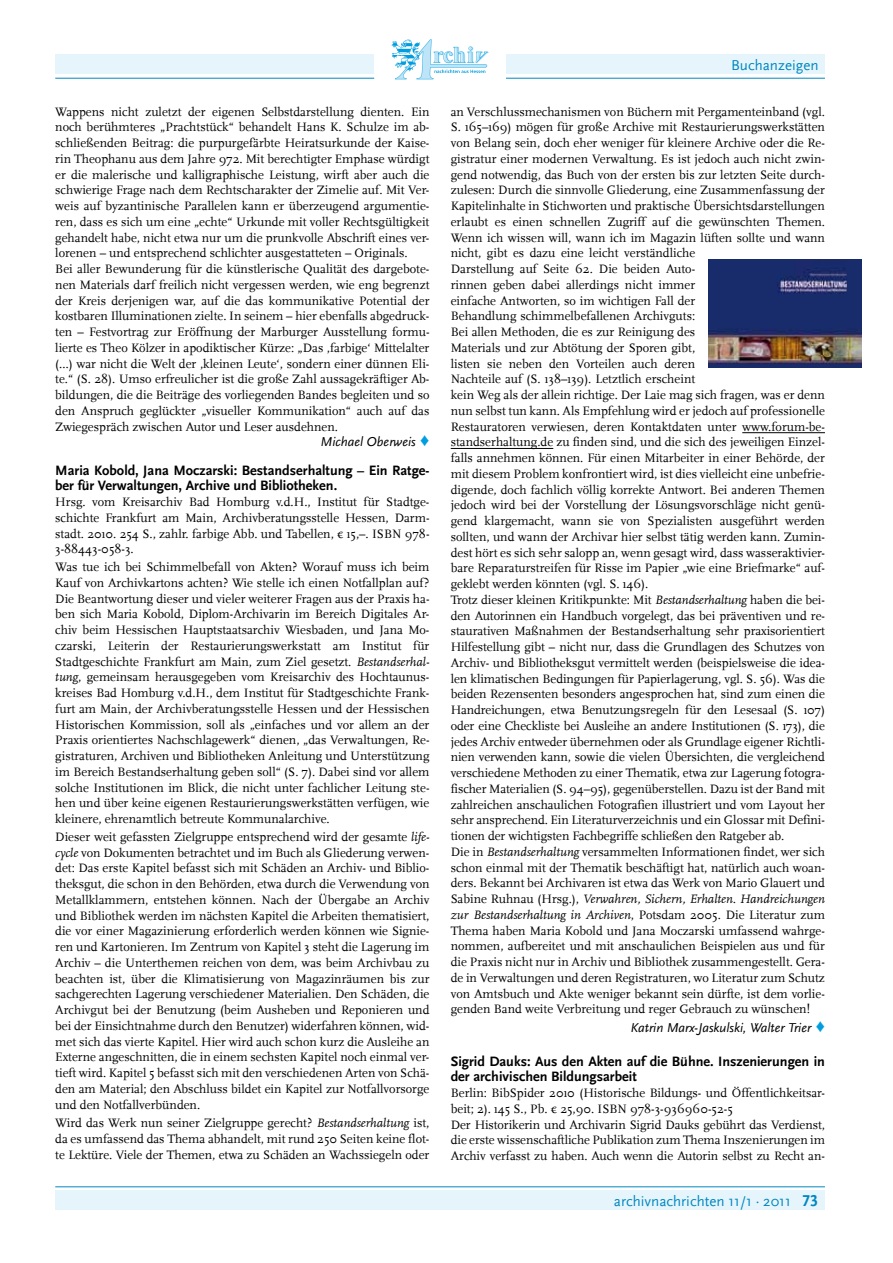
<style>
.page{position:relative;width:893px;height:1263px;background:#fff}
.page>*{position:absolute;margin:0;border:0;box-sizing:border-box;transform-origin:0 0}
.t1{font:15px "Scala Sans";color:#0087c1}
.t2{font:700 14.25px/15px "Scala Sans LF";color:#000}
.t3{font:italic 13.5px "Scala Sans";color:#000}
.t4{font:12.75px/15.8px "Scala";color:#000;text-align:justify}
.s1{font-family:"Arial";font-weight:700;font-style:normal;font-size:18px;color:#009ee0}
.s2{font-style:italic}
.s3{font-family:"Scala Sans LF";font-weight:700;font-size:16.5px}
</style>
<div class="page">
<div style="left:55px;top:54px;width:319px;height:20px;background:#e6f5fc"></div>
<hr style="left:55px;top:78px;width:319px;height:1px;background:#0087c1">
<div style="left:506px;top:54px;width:319px;height:20px;background:#e6f5fc"></div>
<hr style="left:506px;top:78px;width:319px;height:1px;background:#0087c1">
<hr style="left:55px;top:1186px;width:770px;height:1px;background:#0087c1">
<div style="left:55px;top:1191px;width:770px;height:19px;background:#e6f5fc"></div>
<svg style="left:391px;top:39px;width:98px;height:40px"></svg>
<img style="left:708px;top:260px;width:153px;height:108px">
<hr style="left:742px;top:432px;width:83px;height:1px;background:#000">
<hr style="left:451px;top:448px;width:102px;height:1px;background:#000">
<p class="t4" style="left:55px;top:104px;width:376px;text-align:left">Wappens nicht zuletzt der eigenen Selbstdarstellung dienten. Ein noch berühmteres „Prachtstück“ behandelt Hans K. Schulze im ab&shy;schließenden Beitrag: die purpurgefärbte Heiratsurkunde der Kaise&shy;rin Theophanu aus dem Jahre 972. Mit berechtigter Emphase würdigt er die malerische und kalligraphische Leistung, wirft aber auch die schwierige Frage nach dem Rechtscharakter der Zimelie auf. Mit Ver&shy;weis auf byzantinische Parallelen kann er überzeugend argumentie&shy;ren, dass es sich um eine „echte“ Urkunde mit voller Rechtsgültigkeit gehandelt habe, nicht etwa nur um die prunkvolle Abschrift eines ver&shy;lorenen – und entsprechend schlichter ausgestatteten – Originals.<br>Bei aller Bewunderung für die künstlerische Qualität des dargebote&shy;nen Materials darf freilich nicht vergessen werden, wie eng begrenzt der Kreis derjenigen war, auf die das kommunikative Potential der kostbaren Illuminationen zielte. In seinem – hier ebenfalls abgedruck&shy;ten – Festvortrag zur Eröffnung der Marburger Ausstellung formu&shy;lierte es Theo Kölzer in apodiktischer Kürze: „Das ‚farbige‘ Mittelalter (…) war nicht die Welt der ‚kleinen Leute‘, sondern einer dünnen Eli&shy;te.“ (S. 28). Umso erfreulicher ist die große Zahl aussagekräftiger Ab&shy;bildungen, die die Beiträge des vorliegenden Bandes begleiten und so den Anspruch geglückter „visueller Kommunikation“ auch auf das Zwiegespräch zwischen Autor und Leser ausdehnen.</p>
<p class="t3" style="left:320px;top:434px;width:110px">Michael Oberweis <span class="s1">♦</span></p>
<p class="t2" style="left:55px;top:463px;width:376px">Maria Kobold, Jana Moczarski: Bestandserhaltung – Ein Ratge&shy;ber für Verwaltungen, Archive und Bibliotheken.</p>
<p class="t4" style="left:55px;top:494px;width:376px">Hrsg. vom Kreisarchiv Bad Homburg v.d.H., Institut für Stadtge&shy;schichte Frankfurt am Main, Archivberatungsstelle Hessen, Darm&shy;stadt. 2010. 254 S., zahlr. farbige Abb. und Tabellen, € 15,–. ISBN 978- 3-88443-058-3.</p>
<p class="t4" style="left:55px;top:559px;width:376px">Was tue ich bei Schimmelbefall von Akten? Worauf muss ich beim Kauf von Archivkartons achten? Wie stelle ich einen Notfallplan auf?<br>Die Beantwortung dieser und vieler weiterer Fragen aus der Praxis ha&shy;ben sich Maria Kobold, Diplom-Archivarin im Bereich Digitales Ar&shy;chiv beim Hessischen Hauptstaatsarchiv Wiesbaden, und Jana Mo&shy;czarski, Leiterin der Restaurierungswerkstatt am Institut für Stadtgeschichte Frankfurt am Main, zum Ziel gesetzt. <span class="s2">Bestandserhal&shy;tung</span>, gemeinsam herausgegeben vom Kreisarchiv des Hochtaunus&shy;kreises Bad Homburg v.d.H., dem Institut für Stadtgeschichte Frank&shy;furt am Main, der Archivberatungsstelle Hessen und der Hessischen Historischen Kommission, soll als „einfaches und vor allem an der Praxis orientiertes Nachschlagewerk“ dienen, „das Verwaltungen, Re&shy;gistraturen, Archiven und Bibliotheken Anleitung und Unterstützung im Bereich Bestandserhaltung geben soll“ (S. 7). Dabei sind vor allem solche Institutionen im Blick, die nicht unter fachlicher Leitung ste&shy;hen und über keine eigenen Restaurierungswerkstätten verfügen, wie kleinere, ehrenamtlich betreute Kommunalarchive.</p>
<p class="t4" style="left:55px;top:829px;width:376px">Dieser weit gefassten Zielgruppe entsprechend wird der gesamte <span class="s2">life&shy;cycle</span> von Dokumenten betrachtet und im Buch als Gliederung verwen&shy;det: Das erste Kapitel befasst sich mit Schäden an Archiv- und Biblio&shy;theksgut, die schon in den Behörden, etwa durch die Verwendung von Metallklammern, entstehen können. Nach der Übergabe an Archiv und Bibliothek werden im nächsten Kapitel die Arbeiten thematisiert, die vor einer Magazinierung erforderlich werden können wie Signie&shy;ren und Kartonieren. Im Zentrum von Kapitel 3 steht die Lagerung im Archiv – die Unterthemen reichen von dem, was beim Archivbau zu beachten ist, über die Klimatisierung von Magazinräumen bis zur sachgerechten Lagerung verschiedener Materialien. Den Schäden, die Archivgut bei der Benutzung (beim Ausheben und Reponieren und bei der Einsichtnahme durch den Benutzer) widerfahren können, wid&shy;met sich das vierte Kapitel. Hier wird auch schon kurz die Ausleihe an Externe angeschnitten, die in einem sechsten Kapitel noch einmal ver&shy;tieft wird. Kapitel 5 befasst sich mit den verschiedenen Arten von Schä&shy;den am Material; den Abschluss bildet ein Kapitel zur Notfallvorsorge und den Notfallverbünden.</p>
<p class="t4" style="left:55px;top:1115px;width:376px">Wird das Werk nun seiner Zielgruppe gerecht? <span class="s2">Bestandserhaltung</span> ist, da es umfassend das Thema abhandelt, mit rund 250 Seiten keine flot&shy;te Lektüre. Viele der Themen, etwa zu Schäden an Wachssiegeln oder</p>
<p class="t1" style="left:731px;top:57px;width:89px">Buchanzeigen</p>
<p class="t4" style="left:451px;top:104px;width:376px;text-align:left">an Verschlussmechanismen von Büchern mit Pergamenteinband (vgl.<br>S. 165–169) mögen für große Archive mit Restaurierungswerkstätten von Belang sein, doch eher weniger für kleinere Archive oder die Re&shy;gistratur einer modernen Verwaltung. Es ist jedoch auch nicht zwin&shy;gend notwendig, das Buch von der ersten bis zur letzten Seite durch&shy;zulesen: Durch die sinnvolle Gliederung, eine Zusammenfassung der Kapitelinhalte in Stichworten und praktische Übersichtsdarstellungen erlaubt es einen schnellen Zugriff auf die gewünschten Themen.<br>Wenn ich wissen will, wann ich im Magazin lüften sollte und wann nicht, gibt es dazu eine leicht verständliche<br>Darstellung auf Seite 62. Die beiden Auto-<br>rinnen geben dabei allerdings nicht immer<br>einfache Antworten, so im wichtigen Fall der<br>Behandlung schimmelbefallenen Archivguts:<br>Bei allen Methoden, die es zur Reinigung des<br>Materials und zur Abtötung der Sporen gibt,<br>listen sie neben den Vorteilen auch deren<br>Nachteile auf (S. 138–139). Letztlich erscheint<br>kein Weg als der allein richtige. Der Laie mag sich fragen, was er denn nun selbst tun kann. Als Empfehlung wird er jedoch auf professionelle Restauratoren verwiesen, deren Kontaktdaten unter www.forum-be&shy;standserhaltung.de zu finden sind, und die sich des jeweiligen Einzel&shy;falls annehmen können. Für einen Mitarbeiter in einer Behörde, der mit diesem Problem konfrontiert wird, ist dies vielleicht eine unbefrie&shy;digende, doch fachlich völlig korrekte Antwort. Bei anderen Themen jedoch wird bei der Vorstellung der Lösungsvorschläge nicht genü&shy;gend klargemacht, wann sie von Spezialisten ausgeführt werden sollten, und wann der Archivar hier selbst tätig werden kann. Zumin&shy;dest hört es sich sehr salopp an, wenn gesagt wird, dass wasseraktivier&shy;bare Reparaturstreifen für Risse im Papier „wie eine Briefmarke“ auf&shy;geklebt werden könnten (vgl. S. 146).<br>Trotz dieser kleinen Kritikpunkte: Mit <span class="s2">Bestandserhaltung</span> haben die bei&shy;den Autorinnen ein Handbuch vorgelegt, das bei präventiven und re&shy;staurativen Maßnahmen der Bestandserhaltung sehr praxisorientiert Hilfestellung gibt – nicht nur, dass die Grundlagen des Schutzes von Archiv- und Bibliotheksgut vermittelt werden (beispielsweise die idea&shy;len klimatischen Bedingungen für Papierlagerung, vgl. S. 56). Was die beiden Rezensenten besonders angesprochen hat, sind zum einen die Handreichungen, etwa Benutzungsregeln für den Lesesaal (S. 107) oder eine Checkliste bei Ausleihe an andere Institutionen (S. 173), die jedes Archiv entweder übernehmen oder als Grundlage eigener Richtli&shy;nien verwenden kann, sowie die vielen Übersichten, die vergleichend verschiedene Methoden zu einer Thematik, etwa zur Lagerung fotogra&shy;fischer Materialien (S. 94–95), gegenüberstellen. Dazu ist der Band mit zahlreichen anschaulichen Fotografien illustriert und vom Layout her sehr ansprechend. Ein Literaturverzeichnis und ein Glossar mit Defini&shy;tionen der wichtigsten Fachbegriffe schließen den Ratgeber ab.<br>Die in <span class="s2">Bestandserhaltung</span> versammelten Informationen findet, wer sich schon einmal mit der Thematik beschäftigt hat, natürlich auch woan&shy;ders. Bekannt bei Archivaren ist etwa das Werk von Mario Glauert und Sabine Ruhnau (Hrsg.), <span class="s2">Verwahren, Sichern, Erhalten. Handreichungen zur Bestandserhaltung in Archiven</span>, Potsdam 2005. Die Literatur zum Thema haben Maria Kobold und Jana Moczarski umfassend wahrge&shy;nommen, aufbereitet und mit anschaulichen Beispielen aus und für die Praxis nicht nur in Archiv und Bibliothek zusammengestellt. Gera&shy;de in Verwaltungen und deren Registraturen, wo Literatur zum Schutz von Amtsbuch und Akte weniger bekannt sein dürfte, ist dem vorlie&shy;genden Band weite Verbreitung und reger Gebrauch zu wünschen!</p>
<p class="t3" style="left:630px;top:1020px;width:196px">Katrin Marx-Jaskulski, Walter Trier <span class="s1">♦</span></p>
<p class="t2" style="left:451px;top:1054px;width:376px">Sigrid Dauks: Aus den Akten auf die Bühne. Inszenierungen in der archivischen Bildungsarbeit</p>
<p class="t4" style="left:451px;top:1085px;width:376px;text-align:left">Berlin: BibSpider 2010 (Historische Bildungs- und Öffentlichkeitsar&shy;beit; 2). 145 S., Pb. € 25,90. ISBN 978-3-936960-52-5<br>Der Historikerin und Archivarin Sigrid Dauks gebührt das Verdienst, die erste wissenschaftliche Publikation zum Thema Inszenierungen im Archiv verfasst zu haben. Auch wenn die Autorin selbst zu Recht an-</p>
<p class="t1" style="left:614px;top:1192px;width:206px">archivnachrichten 11/1 · 2011 <span class="s3">73</span></p>
</div>
